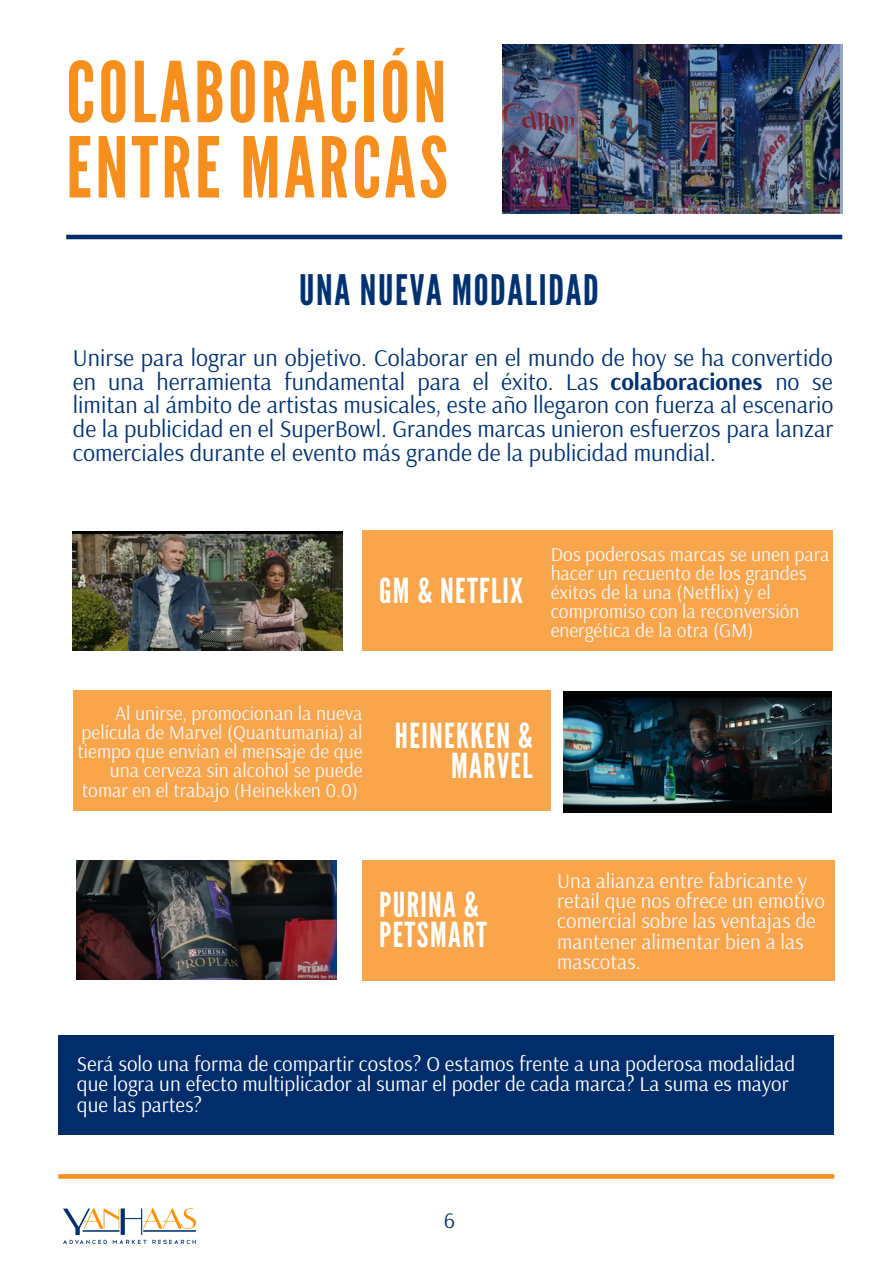
<style>
.page{position:relative;width:893px;height:1264px;background:#fff}
.page>*{position:absolute;margin:0;border:0;box-sizing:border-box;transform-origin:0 0}
.t1{font:83.55px/75.3px "League Gothic";letter-spacing:.04em;color:#f78f1e}
.t2{font:42px "League Gothic";letter-spacing:.04em;color:#003271}
.t3{font:34.35px/30.5px "League Gothic";letter-spacing:.04em;color:#fff;text-align:right}
.t4{font:24px/23.5px "Arsenal";color:#003271;text-align:justify}
.t5{font:22.05px "Arsenal";color:#012d6b}
.t6{font:21px/20.2px "Arsenal";color:#fff}
.t7{font:21px/20.2px "Arsenal";color:#f6f6f6}
.t8{font:19.5px/19px "Arsenal";color:#f6f6f6}
.s1{font-weight:700}
</style>
<div class="page">
<img style="left:63px;top:1208px;width:133px;height:36px">
<div style="left:362px;top:530px;width:470px;height:120px;background:#f8a54b"></div>
<div style="left:73px;top:690px;width:477px;height:120px;background:#f8a54b"></div>
<hr style="left:66px;top:235px;width:776px;height:4px;background:#012d6b">
<svg style="left:58px;top:1174px;width:776px;height:4px;background:#f79225"></svg>
<div style="left:362px;top:860px;width:472px;height:120px;background:#f8a54b"></div>
<div style="left:58px;top:1035px;width:775px;height:99px;background:#012d6b"></div>
<img style="left:73px;top:531px;width:270px;height:119px">
<img style="left:564px;top:691px;width:267px;height:122px">
<img style="left:77px;top:860px;width:260px;height:119px">
<img style="left:504px;top:45px;width:338px;height:168px">
<h1 class="t1" style="left:66px;top:57px;width:383px">COLABORACIÓN<br>ENTRE MARCAS</h1>
<h2 class="t2" style="left:299px;top:266px;width:301px">UNA NUEVA MODALIDAD</h2>
<p class="t4" style="left:73px;top:345px;width:762px">Unirse para lograr un objetivo. Colaborar en el mundo de hoy se ha convertido en una herramienta fundamental para el éxito. Las <span class="s1">colaboraciones</span> no se limitan al ámbito de artistas musicales, este año llegaron con fuerza al escenario de la publicidad en el SuperBowl. Grandes marcas unieron esfuerzos para lanzar comerciales durante el evento más grande de la publicidad mundial.</p>
<h3 class="t3" style="left:379px;top:575px;width:145px">GM &amp; NETFLIX</h3>
<p class="t8" style="left:550px;top:544px;width:280px">Dos poderosas marcas se unen para hacer un recuento de los grandes éxitos de la una (Netflix) y el compromiso con la reconversión energética de la otra (GM)</p>
<p class="t8" style="left:77px;top:703px;width:286px;text-align:right">Al unirse, promocionan la nueva película de Marvel (Quantumania) al tiempo que envían el mensaje de que una cerveza sin alcohol se puede tomar en el trabajo (Heinekken 0.0)</p>
<h3 class="t3" style="left:395px;top:720px;width:139px">HEINEKKEN &amp;<br>MARVEL</h3>
<h3 class="t3" style="left:379px;top:890px;width:109px;text-align:left">PURINA &amp;<br>PETSMART</h3>
<p class="t7" style="left:557px;top:869px;width:269px">Una alianza entre fabricante y retail que nos ofrece un emotivo comercial sobre las ventajas de mantener alimentar bien a las mascotas.</p>
<p class="t6" style="left:77px;top:1053px;width:720px">Será solo una forma de compartir costos? O estamos frente a una poderosa modalidad que logra un efecto multiplicador al sumar el poder de cada marca? La suma es mayor que las partes?</p>
<p class="t5" style="left:444px;top:1205px;width:13px">6</p>
</div>
